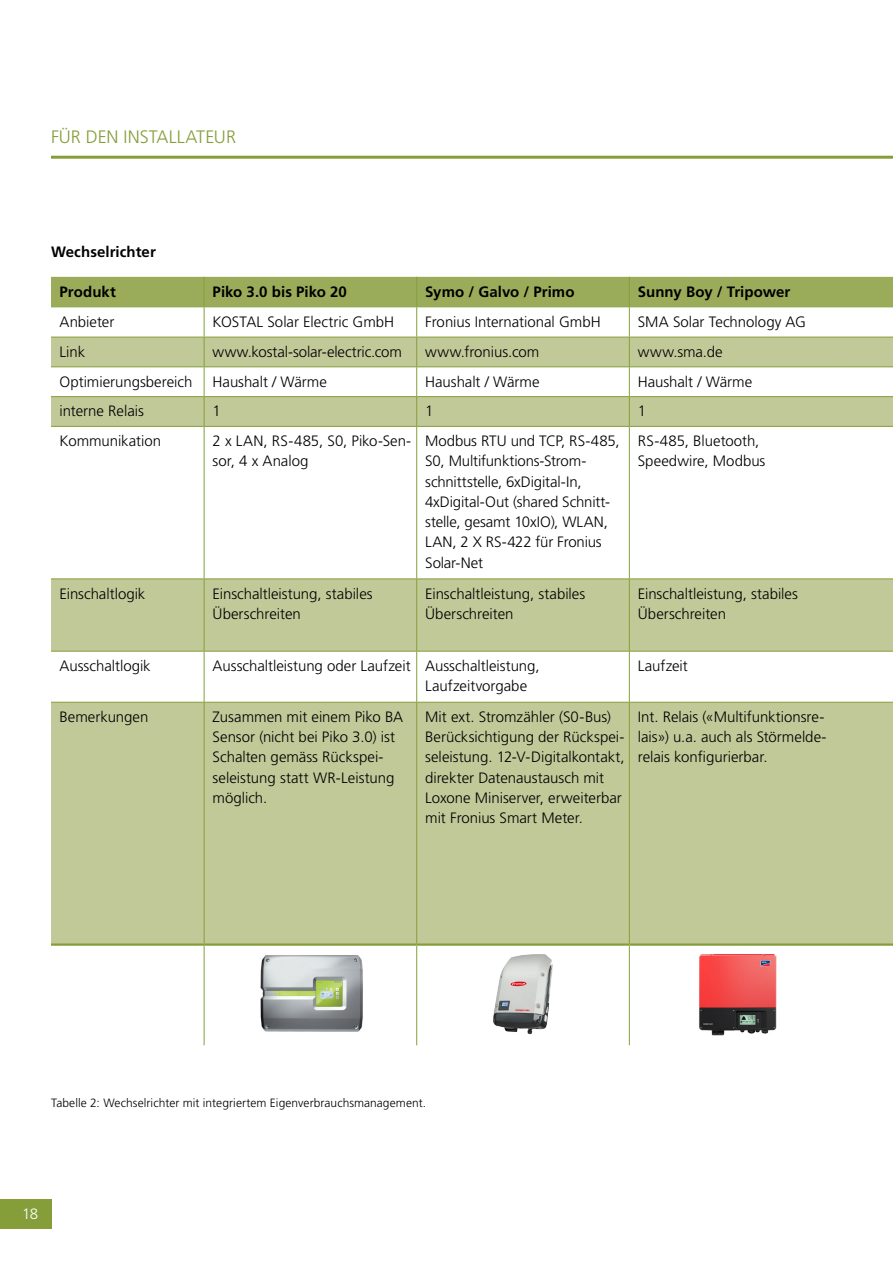
<style>
.page{position:relative;width:893px;height:1263px;background:#fff}
.page>*{position:absolute;margin:0;border:0;box-sizing:border-box;transform-origin:0 0}
.t1{font:300 18px "Frutiger LT Std";color:#859e3a}
.t2{font:300 15px/20.2px "Frutiger LT Std";color:#000}
.t3{font:700 15px "Frutiger LT Std";letter-spacing:.005em;color:#000}
.t4{font:300 15px "Frutiger LT Std";color:#fff}
.t5{font:300 12px "Frutiger LT Std";letter-spacing:.01em;color:#000}
</style>
<div class="page">
<div style="left:0;top:1199px;width:51px;height:30px;background:#859e3a"></div>
<hr style="left:51px;top:156px;width:842px;height:3px;background:#859e3a">
<svg style="left:51px;top:338px;width:842px;height:605px;fill:#c2c999"></svg>
<div style="left:51px;top:277px;width:842px;height:29px;background:#9aac59"></div>
<hr style="left:51px;top:306px;width:153px;height:1px;background:#859e3a">
<hr style="left:204px;top:306px;width:213px;height:1px;background:#859e3a">
<hr style="left:204px;top:307px;width:1px;height:30px;background:#859e3a">
<hr style="left:417px;top:306px;width:212px;height:1px;background:#859e3a">
<hr style="left:416px;top:307px;width:1px;height:30px;background:#859e3a">
<hr style="left:629px;top:306px;width:213px;height:1px;background:#859e3a">
<hr style="left:629px;top:307px;width:1px;height:30px;background:#859e3a">
<hr style="left:842px;top:306px;width:51px;height:1px;background:#859e3a">
<hr style="left:51px;top:337px;width:153px;height:1px;background:#859e3a">
<hr style="left:204px;top:337px;width:213px;height:1px;background:#859e3a">
<hr style="left:417px;top:337px;width:212px;height:1px;background:#859e3a">
<hr style="left:629px;top:337px;width:213px;height:1px;background:#859e3a">
<hr style="left:842px;top:337px;width:51px;height:1px;background:#859e3a">
<hr style="left:51px;top:366px;width:153px;height:1px;background:#859e3a">
<hr style="left:204px;top:366px;width:213px;height:1px;background:#859e3a">
<hr style="left:629px;top:366px;width:213px;height:1px;background:#859e3a">
<hr style="left:842px;top:366px;width:51px;height:1px;background:#859e3a">
<hr style="left:51px;top:396px;width:153px;height:1px;background:#859e3a">
<hr style="left:204px;top:396px;width:213px;height:1px;background:#859e3a">
<svg style="left:204px;top:337px;width:1px;height:89px"></svg>
<hr style="left:629px;top:396px;width:213px;height:1px;background:#859e3a">
<hr style="left:842px;top:396px;width:51px;height:1px;background:#859e3a">
<hr style="left:51px;top:426px;width:153px;height:1px;background:#859e3a">
<hr style="left:204px;top:426px;width:213px;height:1px;background:#859e3a">
<hr style="left:204px;top:427px;width:1px;height:151px;background:#859e3a">
<hr style="left:417px;top:426px;width:212px;height:1px;background:#859e3a">
<hr style="left:416px;top:427px;width:1px;height:151px;background:#859e3a">
<hr style="left:629px;top:426px;width:213px;height:1px;background:#859e3a">
<hr style="left:629px;top:427px;width:1px;height:151px;background:#859e3a">
<hr style="left:842px;top:426px;width:51px;height:1px;background:#859e3a">
<hr style="left:51px;top:578px;width:153px;height:1px;background:#859e3a">
<hr style="left:204px;top:578px;width:213px;height:1px;background:#859e3a">
<hr style="left:204px;top:579px;width:1px;height:72px;background:#859e3a">
<hr style="left:417px;top:578px;width:212px;height:1px;background:#859e3a">
<hr style="left:416px;top:579px;width:1px;height:72px;background:#859e3a">
<hr style="left:629px;top:578px;width:213px;height:1px;background:#859e3a">
<hr style="left:629px;top:579px;width:1px;height:72px;background:#859e3a">
<hr style="left:842px;top:578px;width:51px;height:1px;background:#859e3a">
<hr style="left:51px;top:651px;width:153px;height:1px;background:#859e3a">
<hr style="left:204px;top:651px;width:213px;height:1px;background:#859e3a">
<hr style="left:204px;top:651px;width:1px;height:51px;background:#859e3a">
<hr style="left:417px;top:651px;width:212px;height:1px;background:#859e3a">
<hr style="left:416px;top:651px;width:1px;height:51px;background:#859e3a">
<hr style="left:629px;top:651px;width:213px;height:1px;background:#859e3a">
<hr style="left:629px;top:651px;width:1px;height:51px;background:#859e3a">
<hr style="left:842px;top:651px;width:51px;height:1px;background:#859e3a">
<hr style="left:51px;top:702px;width:153px;height:1px;background:#859e3a">
<hr style="left:204px;top:702px;width:213px;height:1px;background:#859e3a">
<hr style="left:204px;top:702px;width:1px;height:241px;background:#859e3a">
<hr style="left:417px;top:702px;width:212px;height:1px;background:#859e3a">
<hr style="left:416px;top:702px;width:1px;height:241px;background:#859e3a">
<hr style="left:629px;top:702px;width:213px;height:1px;background:#859e3a">
<hr style="left:629px;top:702px;width:1px;height:241px;background:#859e3a">
<hr style="left:842px;top:702px;width:51px;height:1px;background:#859e3a">
<hr style="left:204px;top:946px;width:1px;height:99px;background:#859e3a">
<hr style="left:416px;top:946px;width:1px;height:99px;background:#859e3a">
<hr style="left:629px;top:946px;width:1px;height:99px;background:#859e3a">
<hr style="left:51px;top:943px;width:153px;height:3px;background:#859e3a">
<hr style="left:204px;top:943px;width:213px;height:3px;background:#859e3a">
<hr style="left:417px;top:943px;width:212px;height:3px;background:#859e3a">
<hr style="left:629px;top:943px;width:213px;height:3px;background:#859e3a">
<hr style="left:842px;top:943px;width:51px;height:3px;background:#859e3a">
<hr style="left:417px;top:366px;width:212px;height:1px;background:#859e3a">
<svg style="left:416px;top:337px;width:1px;height:89px"></svg>
<svg style="left:629px;top:337px;width:1px;height:89px"></svg>
<hr style="left:417px;top:396px;width:212px;height:1px;background:#859e3a">
<img style="left:260px;top:955px;width:103px;height:77px">
<img style="left:493px;top:954px;width:60px;height:81px">
<img style="left:699px;top:954px;width:78px;height:82px">
<p class="t1" style="left:51px;top:127px;width:117px">Für den INstalla</p>
<p class="t1" style="left:196px;top:127px;width:41px">teur</p>
<p class="t3" style="left:51px;top:243px;width:106px">Wechselrichter</p>
<p class="t3" style="left:60px;top:283px;width:58px">Produkt</p>
<p class="t3" style="left:213px;top:283px;width:136px">Piko 3.0 bis Piko 20</p>
<p class="t3" style="left:425px;top:283px;width:151px">Symo / Galvo / Primo</p>
<p class="t3" style="left:638px;top:283px;width:154px">Sunny Boy / Tripower</p>
<p class="t2" style="left:60px;top:311px;width:56px">Anbieter</p>
<p class="t2" style="left:213px;top:311px;width:181px">KOSTAL Solar Electric GmbH</p>
<p class="t2" style="left:425px;top:311px;width:174px">Fronius International GmbH</p>
<p class="t2" style="left:638px;top:311px;width:167px">SMA Solar Technology AG</p>
<p class="t2" style="left:60px;top:342px;width:27px">Link</p>
<p class="t2" style="left:213px;top:342px;width:191px">www.kostal-solar-electric.com</p>
<p class="t2" style="left:425px;top:342px;width:116px">www.fronius.com</p>
<p class="t2" style="left:638px;top:342px;width:86px">www.sma.de</p>
<p class="t2" style="left:60px;top:371px;width:134px">Optimierungsbereich</p>
<p class="t2" style="left:213px;top:371px;width:116px">Haushalt / Wärme</p>
<p class="t2" style="left:425px;top:371px;width:116px">Haushalt / Wärme</p>
<p class="t2" style="left:638px;top:371px;width:116px">Haushalt / Wärme</p>
<p class="t2" style="left:60px;top:401px;width:86px">interne Relais</p>
<p class="t2" style="left:213px;top:401px;width:10px">1</p>
<p class="t2" style="left:425px;top:401px;width:10px">1</p>
<p class="t2" style="left:638px;top:401px;width:10px">1</p>
<p class="t2" style="left:60px;top:431px;width:103px">Kommunikation</p>
<p class="t2" style="left:213px;top:431px;width:200px">2 x LAN, RS-485, S0, Piko-Sen&shy;sor, 4 x Analog</p>
<p class="t2" style="left:425px;top:431px;width:65px">Modbus RTU</p>
<p class="t2" style="left:425px;top:431px;width:196px;text-indent:85px">und TC P, RS-485,<br>S0, M ultifunktions-Strom&shy;schnittstelle, 6xDigital-In,<br>4xDigital-Out (shared Schnitt&shy;stelle, gesamt 10xIO), WLAN,<br>LAN , 2 X RS-422 für Fronius<br>Solar-Net</p>
<p class="t2" style="left:638px;top:431px;width:129px">RS-485, Bluetooth,<br>Speedwire, M odbus</p>
<p class="t2" style="left:60px;top:583px;width:87px">Einschaltlogik</p>
<p class="t2" style="left:213px;top:583px;width:162px">Einschaltleistung, stabiles<br>Ü berschreiten</p>
<p class="t2" style="left:425px;top:583px;width:162px">Einschaltleistung, stabiles<br>Ü berschreiten</p>
<p class="t2" style="left:638px;top:583px;width:162px">Einschaltleistung, stabiles<br>Ü berschreiten</p>
<p class="t2" style="left:60px;top:656px;width:93px">Ausschaltlogik</p>
<p class="t2" style="left:425px;top:656px;width:116px;text-indent:-213px">Ausschaltleistung oder Laufzeit Ausschaltleistung,<br>Laufzeitvorgabe</p>
<p class="t2" style="left:638px;top:656px;width:52px">Laufzeit</p>
<p class="t2" style="left:60px;top:707px;width:90px">Bemerkungen</p>
<p class="t2" style="left:213px;top:707px;width:192px">Zusammen mit einem Piko BA<br>Sensor (nicht bei Piko 3.0) ist<br>Schalten gemäss Rückspei&shy;seleistung statt WR-Leistung möglich.</p>
<p class="t2" style="left:425px;top:707px;width:201px">M it ext. Stromzähler (S0-Bus)<br>Berücksichtigung der Rückspei&shy;seleistung. 12-V-Digitalkontakt, direkter Datenaustausch mit<br>Loxone M iniserver, erweiterbar mit Fronius Smart M eter.</p>
<p class="t2" style="left:638px;top:707px;width:190px">Int. Relais («M ultifunktionsre&shy;lais») u.a. auch als Störmelde&shy;relais konfigurierbar.</p>
<p class="t5" style="left:51px;top:1096px;width:377px">Tabelle 2: Wechselrichter mit integriertem Eigenverbrauchsmanagement.</p>
<p class="t4" style="left:22px;top:1206px;width:17px">18</p>
</div>
